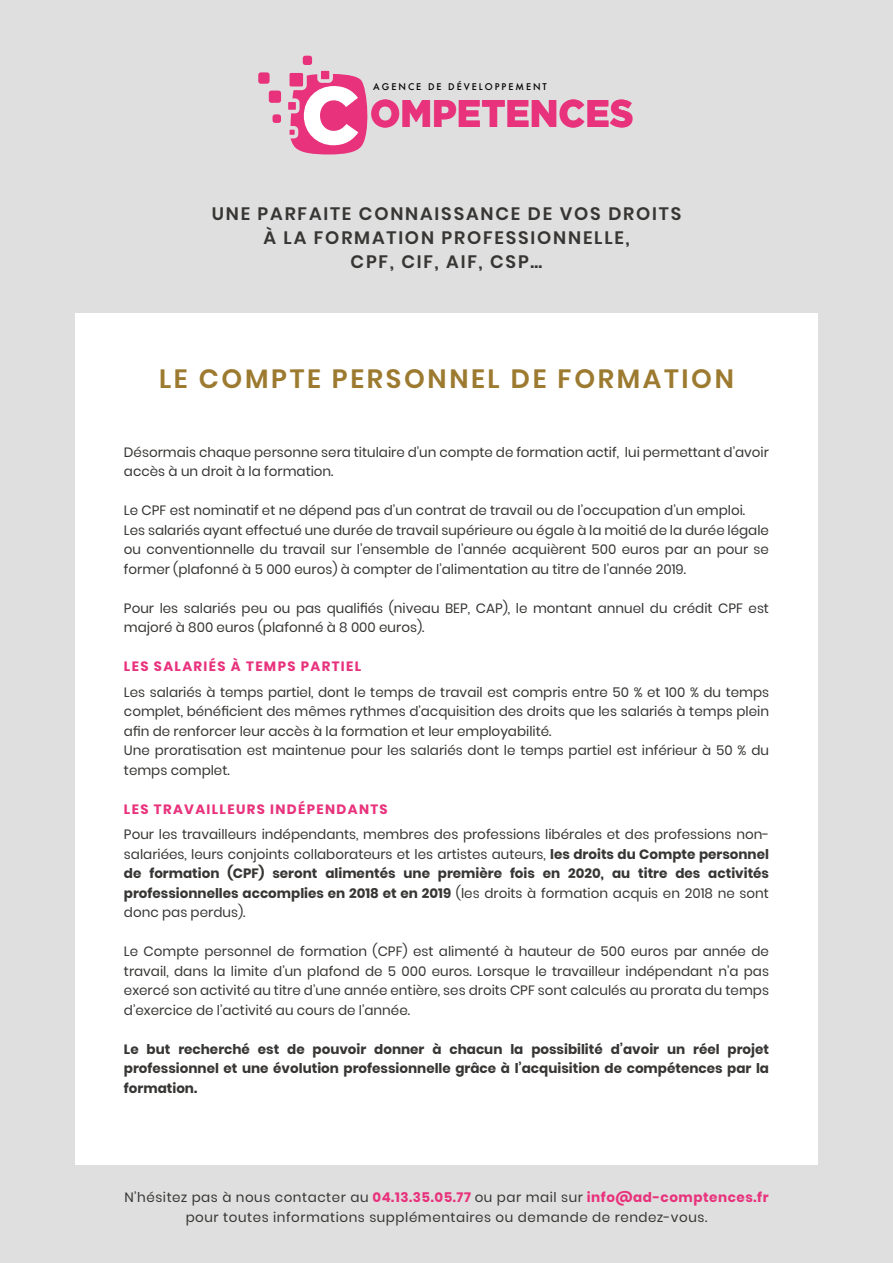
<style>
.page{position:relative;width:893px;height:1263px;background:#dfdfdf}
.page>*{position:absolute;margin:0;border:0;box-sizing:border-box;transform-origin:0 0}
.t1{font:900 38.55px "Gotham";color:#e8327c;scale:.95 1}
.t2{font:600 26.4px "Poppins";letter-spacing:.1em;color:#9c7a30}
.t3{font:600 18px/24px "Poppins";letter-spacing:.1em;color:#373634;text-align:center}
.t4{font:13.5px/19.5px "Poppins";color:#373634}
.t5{font:700 13.5px/19.5px "Poppins";color:#373634;text-align:justify}
.t6{font:13.5px/19.5px "Poppins";letter-spacing:.04em;color:#373634;text-align:center}
.t7{font:700 13.5px "Poppins";letter-spacing:.1em;color:#e8327c}
.t8{font:500 9px "Futura";letter-spacing:.22em;color:#000}
.s1{font-weight:700}
.s2{font-weight:700;color:#e8327c}
</style>
<div class="page">
<div style="left:75px;top:313px;width:743px;height:851px;background:#fff"></div>
<div style="left:288px;top:102px;width:8px;height:8px;background:#e8327c"></div>
<div style="left:272px;top:114px;width:9px;height:9px;background:#e8327c;border-radius:3px"></div>
<svg style="left:290px;top:73px;width:13px;height:13px"></svg>
<div style="left:321px;top:71px;width:8px;height:8px;background:#e8327c"></div>
<div style="left:303px;top:56px;width:9px;height:9px;background:#e8327c;border-radius:3px"></div>
<div style="left:269px;top:91px;width:12px;height:12px;background:#e8327c;border-radius:3px"></div>
<div style="left:258px;top:72px;width:12px;height:12px;background:#e8327c;border-radius:3px"></div>
<svg style="left:290px;top:74px;width:78px;height:80px;background:#ed81ac"></svg>
<p class="t8" style="left:373px;top:81px;width:175px">AGENCE DE DÉVELOPPEMENT</p>
<h1 class="t1" style="left:370px;top:87px;width:279px">OMPETENCES</h1>
<h3 class="t3" style="left:212px;top:202px;width:471px">UNE PARFAITE CONNAISSANCE DE VOS DROITS<br>À LA FORMATION PROFESSIONNELLE,<br>CPF, CIF, AIF, CSP…</h3>
<h2 class="t2" style="left:159px;top:363px;width:576px">LE COMPTE PERSONNEL DE FORMATION</h2>
<p class="t4" style="left:124px;top:442px;width:646px">Désormais chaque personne sera titulaire d’un compte de formation actif, lui permettant d’avoir accès à un droit à la formation.</p>
<p class="t4" style="left:124px;top:501px;width:647px">Le CPF est nominatif et ne dépend pas d’un contrat de travail ou de l’occupation d’un emploi.<br>Les salariés ayant effectué une durée de travail supérieure ou égale à la moitié de la durée légale ou conventionnelle du travail sur l’ensemble de l’année acquièrent 500 euros par an pour se former (plafonné à 5 000 euros) à compter de l’alimentation au titre de l’année 2019.</p>
<p class="t4" style="left:124px;top:598px;width:647px">Pour les salariés peu ou pas qualifiés (niveau BEP, CAP), le montant annuel du crédit CPF est majoré à 800 euros (plafonné à 8 000 euros).</p>
<p class="t7" style="left:124px;top:659px;width:239px">LES SALARIÉS À TEMPS PARTIEL</p>
<p class="t4" style="left:124px;top:682px;width:647px">Les salariés à temps partiel, dont le temps de travail est compris entre 50 % et 100 % du temps complet, bénéficient des mêmes rythmes d’acquisition des droits que les salariés à temps plein afin de renforcer leur accès à la formation et leur employabilité.<br>Une proratisation est maintenue pour les salariés dont le temps partiel est inférieur à 50 % du temps complet.</p>
<p class="t7" style="left:124px;top:801px;width:265px">LES TRAVAILLEURS INDÉPENDANTS</p>
<p class="t4" style="left:124px;top:825px;width:647px;text-align:justify">Pour les travailleurs indépendants, membres des professions libérales et des professions non&shy;salariées, leurs conjoints collaborateurs et les artistes auteurs, <span class="s1">les droits du Compte personnel de formation (CPF) seront alimentés une première fois en 2020, au titre des activités professionnelles accomplies en 2018 et en 2019</span> (les droits à formation acquis en 2018 ne sont donc pas perdus).</p>
<p class="t4" style="left:124px;top:942px;width:646px;text-align:justify">Le Compte personnel de formation (CPF) est alimenté à hauteur de 500 euros par année de travail, dans la limite d’un plafond de 5 000 euros. Lorsque le travailleur indépendant n’a pas exercé son activité au titre d’une année entière, ses droits CPF sont calculés au prorata du temps d’exercice de l’activité au cours de l’année.</p>
<p class="t5" style="left:124px;top:1039px;width:647px">Le but recherché est de pouvoir donner à chacun la possibilité d’avoir un réel projet professionnel et une évolution professionnelle grâce à l’acquisition de compétences par la formation.</p>
<p class="t6" style="left:124px;top:1188px;width:646px">N’hésitez pas à nous contacter au <span class="s2">04.13.35.05.77</span> ou par mail sur <span class="s2">info@ad-comptences.fr </span>pour toutes informations supplémentaires ou demande de rendez-vous.</p>
</div>
